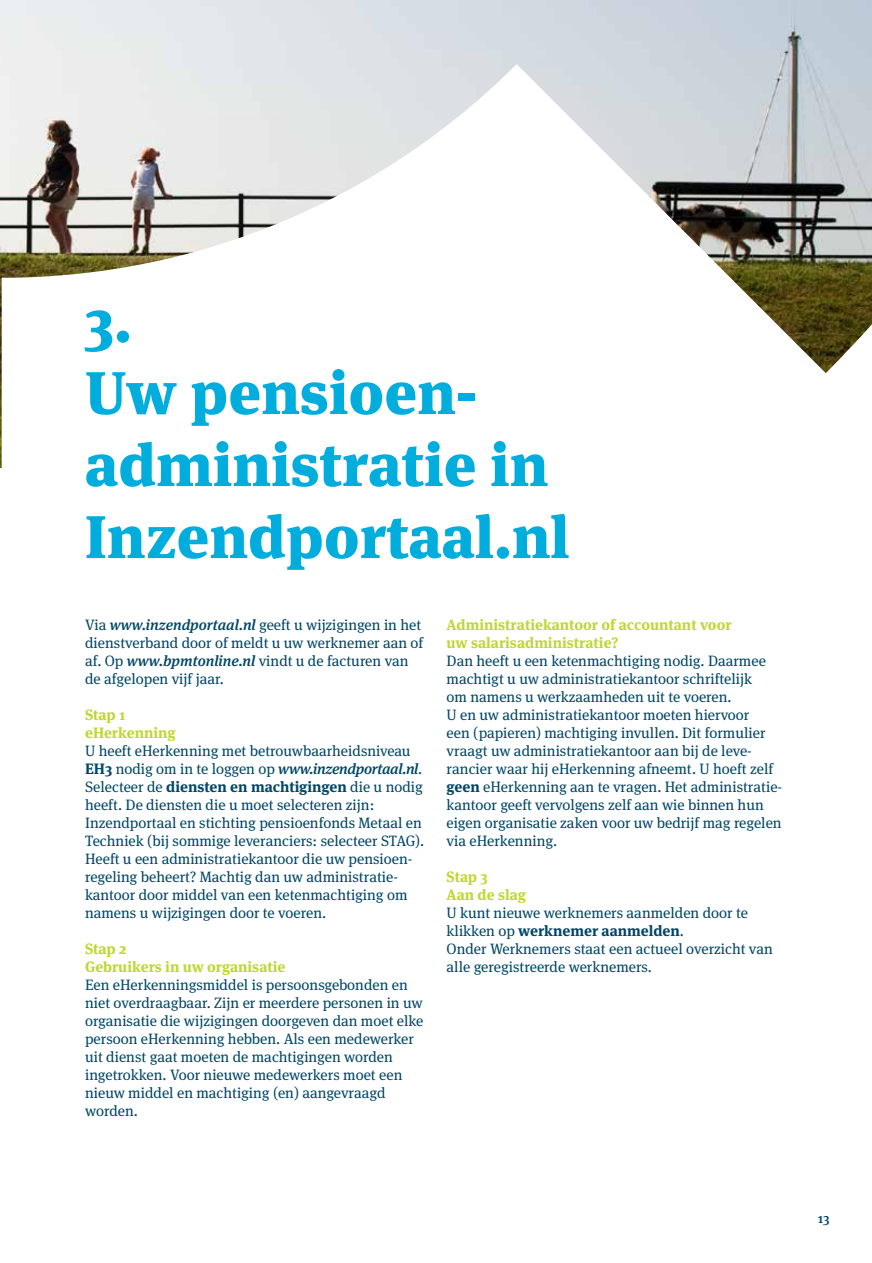
<style>
.page{position:relative;width:872px;height:1263px;background:#fff}
.page>*{position:absolute;margin:0;border:0;box-sizing:border-box;transform-origin:0 0}
.t1{font:900 60px/72px "Meta Serif OT";color:#00addc}
.t2{font:15px/18px "Meta Serif OT";color:#004667}
.t3{font:700 15px/18px "Meta Serif OT";color:#bfd730}
.t4{font:500 13.5px "Meta Serif OT";color:#004667}
.s1{font-weight:500;font-style:italic}
.s2{font-weight:700}
</style>
<div class="page">
<img style="left:0;top:0;width:872px;height:468px">
<h1 class="t1" style="left:85px;top:285px;width:486px">3.<br>Uw pensioen&shy;administratie in<br>Inzendportaal.nl</h1>
<p class="t2" style="left:85px;top:616px;width:340px">Via <span class="s1">www.inzendportaal.nl</span> geeft u wijzigingen in het dienstverband door of meldt u uw werknemer aan of af. Op <span class="s1">www.bpmtonline.nl</span> vindt u de facturen van de afgelopen vijf jaar.</p>
<p class="t3" style="left:85px;top:706px;width:92px">Stap 1 eHerkenning</p>
<p class="t2" style="left:85px;top:742px;width:340px">U heeft eHerkenning met betrouwbaarheidsniveau <span class="s2">EH3</span> nodig om in te loggen op <span class="s1">www.inzendportaal.nl</span>.<br>Selecteer de <span class="s2">diensten en machtigingen</span> die u nodig heeft. De diensten die u moet selecteren zijn:<br>Inzendportaal en stichting pensioenfonds Metaal en Techniek (bij sommige leveranciers: selecteer STAG).<br>Heeft u een administratiekantoor die uw pensioen&shy;regeling beheert? Machtig dan uw administratie&shy;kantoor door middel van een ketenmachtiging om namens u wijzigingen door te voeren.</p>
<p class="t3" style="left:85px;top:940px;width:202px">Stap 2<br>Gebruikers in uw organisatie</p>
<p class="t2" style="left:85px;top:976px;width:340px">Een eHerkenningsmiddel is persoonsgebonden en niet overdraagbaar. Zijn er meerdere personen in uw organisatie die wijzigingen doorgeven dan moet elke persoon eHerkenning hebben. Als een medewerker uit dienst gaat moeten de machtigingen worden ingetrokken. Voor nieuwe medewerkers moet een nieuw middel en machtiging (en) aangevraagd worden.</p>
<p class="t3" style="left:446px;top:616px;width:286px">Administratiekantoor of accountant voor uw salarisadministratie?</p>
<p class="t2" style="left:446px;top:652px;width:337px">Dan heeft u een ketenmachtiging nodig. Daarmee machtigt u uw administratiekantoor schriftelijk<br>om namens u werkzaamheden uit te voeren.<br>U en uw administratiekantoor moeten hiervoor<br>een (papieren) machtiging invullen. Dit formulier vraagt uw administratiekantoor aan bij de leve&shy;rancier waar hij eHerkenning afneemt. U hoeft zelf <span class="s2">geen</span> eHerkenning aan te vragen. Het administratie&shy;kantoor geeft vervolgens zelf aan wie binnen hun eigen organisatie zaken voor uw bedrijf mag regelen via eHerkenning.</p>
<p class="t3" style="left:446px;top:868px;width:81px">Stap 3<br>Aan de slag</p>
<p class="t2" style="left:446px;top:904px;width:328px">U kunt nieuwe werknemers aanmelden door te klikken op <span class="s2">werknemer aanmelden</span>.<br>Onder Werknemers staat een actueel overzicht van alle geregistreerde werknemers.</p>
<p class="t4" style="left:818px;top:1210px;width:13px">13</p>
</div>
